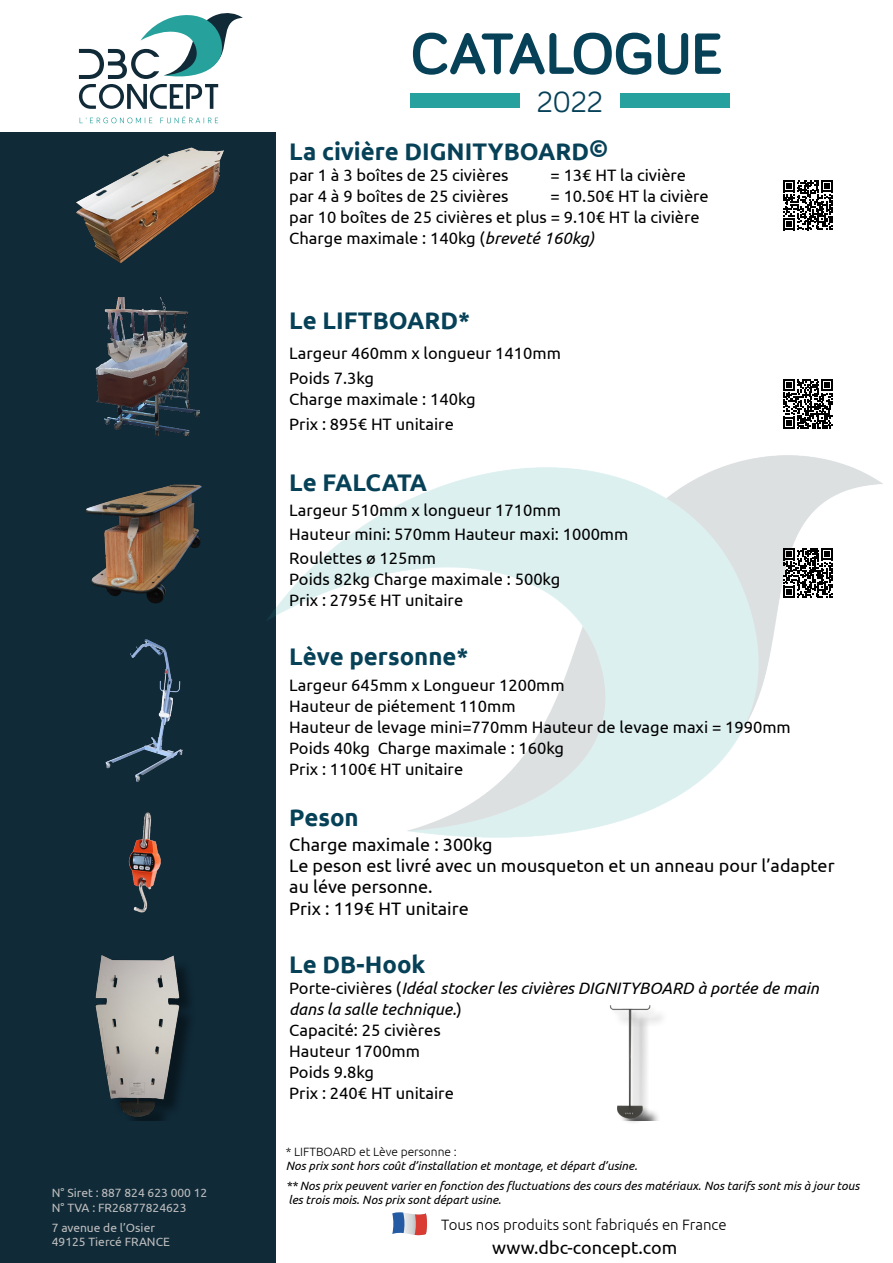
<style>
.page{position:relative;width:893px;height:1263px;background:#fff}
.page>*{position:absolute;margin:0;border:0;box-sizing:border-box;transform-origin:0 0}
.t1{font:700 60px "Bariol";letter-spacing:-.005em;color:#064158}
.t2{font:30px "Bariol";color:#064158}
.titres{font:700 24px "Ubuntu";color:#064158}
.titres-2{font:700 24px "Ubuntu";letter-spacing:-.02em;color:#064158}
.t3{font:18px/21px "Ubuntu";color:#000}
.titres-3{font:16.5px "Ubuntu";color:#000}
.t4{font:italic 16.5px/21px "Ubuntu";color:#000}
.t5{font:300 15px "Ubuntu";color:#000}
.t6{font:italic 12px "Ubuntu";color:#000}
.t7{font:12px "Ubuntu";color:#bdbdbd}
.t8{font:300 12px "Ubuntu";color:#000}
.s1{font-style:italic}
.s2{font-style:normal}
</style>
<div class="page">
<div style="left:0;top:132px;width:276px;height:1131px;background:#102a38"></div>
<img style="left:267px;top:455px;width:616px;height:382px">
<img style="left:76px;top:147px;width:148px;height:117px">
<img style="left:96px;top:298px;width:103px;height:138px">
<img style="left:86px;top:484px;width:116px;height:120px">
<svg style="left:392px;top:1212px;width:35px;height:24px"></svg>
<svg style="left:80px;top:118px;width:72px;height:5px"></svg>
<svg style="left:160px;top:116px;width:58px;height:7px"></svg>
<svg style="left:79px;top:13px;width:164px;height:96px"></svg>
<div style="left:410px;top:93px;width:110px;height:14px;background:#26a19d"></div>
<div style="left:620px;top:93px;width:110px;height:14px;background:#26a19d"></div>
<img style="left:105px;top:639px;width:78px;height:143px">
<img style="left:128px;top:812px;width:33px;height:101px">
<img style="left:95px;top:955px;width:94px;height:165px">
<div style="left:609px;top:1005px;width:49px;height:120px;background:#000;opacity:.21"></div>
<img style="left:609px;top:1005px;width:49px;height:115px">
<svg style="left:783px;top:180px;width:50px;height:50px"></svg>
<svg style="left:783px;top:379px;width:50px;height:50px"></svg>
<svg style="left:783px;top:548px;width:50px;height:50px"></svg>
<p class="t7" style="left:52px;top:1185px;width:157px">N° Siret : 887 824 623 000 12</p>
<p class="t7" style="left:52px;top:1200px;width:136px">N° TVA : FR26877824623</p>
<p class="t7" style="left:52px;top:1220px;width:105px">7 avenue de l’Osier</p>
<p class="t7" style="left:52px;top:1234px;width:120px">49125 Tiercé FRANCE</p>
<p class="t1" style="left:411px;top:13px;width:313px">CATALOGUE</p>
<p class="t2" style="left:537px;top:81px;width:67px">2022</p>
<p class="titres" style="left:289px;top:137px;width:321px">La civière DIGNITYBOARD©</p>
<p class="titres-3" style="left:289px;top:165px;width:221px">par 1 à 3 boîtes de 25 civières</p>
<p class="titres-3" style="left:550px;top:165px;width:137px">= 13€ HT la civière</p>
<p class="titres-3" style="left:289px;top:186px;width:221px">par 4 à 9 boîtes de 25 civières</p>
<p class="titres-3" style="left:550px;top:186px;width:160px">= 10.50€ HT la civière</p>
<p class="titres-3" style="left:289px;top:207px;width:412px">par 10 boîtes de 25 civières et plus = 9.10€ HT la civière</p>
<p class="titres-3" style="left:289px;top:228px;width:306px">Charge maximale : 140kg (<span class="s1">breveté 160kg)</span></p>
<p class="titres" style="left:289px;top:306px;width:182px">Le LIFTBOARD*</p>
<p class="titres-3" style="left:289px;top:343px;width:273px">Largeur 460mm x longueur 1410mm</p>
<p class="titres-3" style="left:289px;top:368px;width:86px">Poids 7.3kg</p>
<p class="titres-3" style="left:289px;top:389px;width:188px">Charge maximale : 140kg</p>
<p class="titres-3" style="left:289px;top:414px;width:166px">Prix : 895€ HT unitaire</p>
<p class="titres-2" style="left:289px;top:467px;width:139px">Le FALCATA</p>
<p class="titres-3" style="left:289px;top:500px;width:273px">Largeur 510mm x longueur 1710mm</p>
<p class="titres-3" style="left:289px;top:524px;width:341px">Hauteur mini: 570mm Hauteur maxi: 1000mm</p>
<p class="titres-3" style="left:289px;top:548px;width:148px">Roulettes ø 125mm</p>
<p class="titres-3" style="left:289px;top:569px;width:273px">Poids 82kg Charge maximale : 500kg</p>
<p class="titres-3" style="left:289px;top:590px;width:175px">Prix : 2795€ HT unitaire</p>
<p class="titres" style="left:289px;top:642px;width:181px">Lève personne*</p>
<p class="titres-3" style="left:289px;top:675px;width:277px">Largeur 645mm x Longueur 1200mm</p>
<p class="titres-3" style="left:289px;top:696px;width:228px">Hauteur de piétement 110mm</p>
<p class="titres-3" style="left:289px;top:717px;width:503px">Hauteur de levage mini=770mm Hauteur de levage maxi = 1990mm</p>
<p class="titres-3" style="left:289px;top:738px;width:276px">Poids 40kg Charge maximale : 160kg</p>
<p class="titres-3" style="left:289px;top:759px;width:175px">Prix : 1100€ HT unitaire</p>
<p class="titres" style="left:289px;top:802px;width:71px">Peson</p>
<p class="t3" style="left:289px;top:833px;width:205px">Charge maximale : 300kg</p>
<p class="t3" style="left:289px;top:854px;width:547px">Le peson est livré avec un mousqueton et un anneau pour l’adapter au léve personne.</p>
<p class="t3" style="left:289px;top:897px;width:181px">Prix : 119€ HT unitaire</p>
<p class="titres" style="left:289px;top:950px;width:138px">Le DB-Hook</p>
<p class="t4" style="left:289px;top:977px;width:531px"><span class="s2">Porte-civières (</span>Idéal stocker les civières DIGNITYBOARD à portée de main dans la salle technique.<span class="s2">)</span></p>
<p class="titres-3" style="left:289px;top:1020px;width:153px">Capacité: 25 civières</p>
<p class="titres-3" style="left:289px;top:1041px;width:132px">Hauteur 1700mm</p>
<p class="titres-3" style="left:289px;top:1062px;width:86px">Poids 9.8kg</p>
<p class="titres-3" style="left:289px;top:1083px;width:166px">Prix : 240€ HT unitaire</p>
<p class="t8" style="left:286px;top:1144px;width:173px">* LIFTBOARD et Lève personne :</p>
<p class="t6" style="left:286px;top:1159px;width:353px">Nos prix sont hors coût d’installation et montage, et départ d’usine.</p>
<p class="t6" style="left:286px;top:1178px;width:575px">** Nos prix peuvent varier en fonction des fluctuations des cours des matériaux. Nos tarifs sont mis à jour tous</p>
<p class="t6" style="left:288px;top:1193px;width:214px">les trois mois. Nos prix sont départ usine.</p>
<p class="t5" style="left:441px;top:1215px;width:287px">Tous nos produits sont fabriqués en France</p>
<p class="t3" style="left:492px;top:1236px;width:187px">www.dbc-concept.com</p>
</div>
